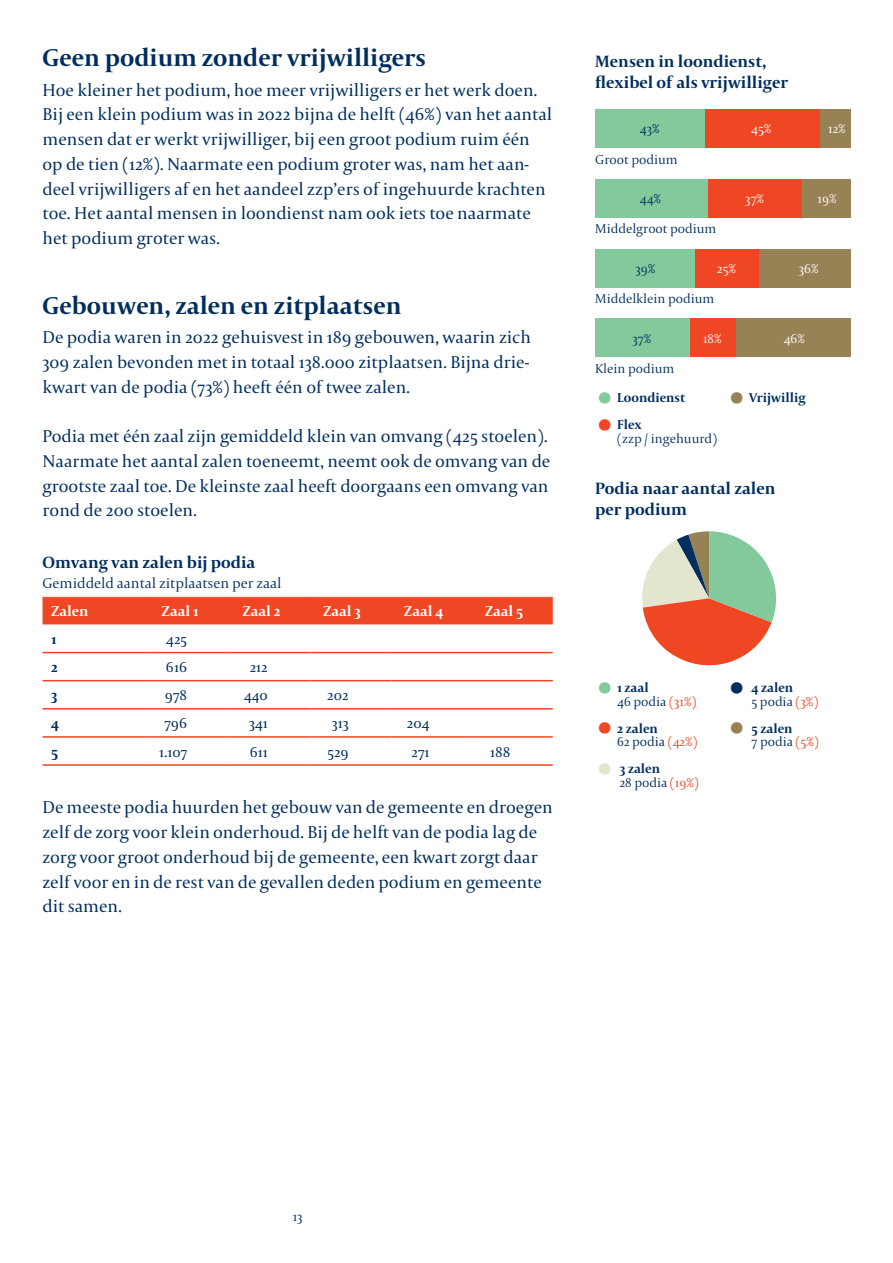
<style>
.page{position:relative;width:893px;height:1263px;background:#fff}
.page>*{position:absolute;margin:0;border:0;box-sizing:border-box;transform-origin:0 0}
.t1{font:700 25.5px "Capitolium 2";color:#002e5e}
.t2{font:18px/24.8px "Capitolium 2";color:#002e5e}
.t3{font:700 17.25px/21px "Capitolium 2";color:#002e5e}
.t4{font:15px "Capitolium 2";color:#002e5e}
.t5{font:300 15px "Capitolium 2";color:#002e5e}
.t6{font:700 15px "Capitolium 2";color:#fff}
.t7{font:700 15px "Capitolium 2";color:#002e5e}
.t8{font:300 13.5px/13.5px "Capitolium 2";color:#002e5e}
.t9{font:700 13.5px/13.5px "Capitolium 2";color:#002e5e}
.t10{font:300 13.5px "Capitolium 2";color:#fff}
.s1{font-size:39px;color:#82ca9c}
.s2{font-weight:700;font-size:39px;color:#ef4623}
.s3{font-weight:700}
.s4{font-size:39px;color:#968254}
.s5{font-weight:700;font-size:39px;color:#82ca9c}
.s6{color:#ef4623}
.s7{font-weight:700;font-size:39px;color:#e4e5ce}
.s8{font-size:39px}
.s9{font-weight:300}
.s10{font-weight:300;color:#ef4623}
</style>
<div class="page">
<div style="left:43px;top:597px;width:510px;height:27px;background:#ef4623"></div>
<hr style="left:43px;top:652px;width:106px;height:1px;background:#ef4623">
<hr style="left:149px;top:652px;width:81px;height:1px;background:#ef4623">
<hr style="left:230px;top:652px;width:80px;height:1px;background:#ef4623">
<hr style="left:310px;top:652px;width:81px;height:1px;background:#ef4623">
<hr style="left:391px;top:652px;width:81px;height:1px;background:#ef4623">
<hr style="left:472px;top:652px;width:81px;height:1px;background:#ef4623">
<hr style="left:43px;top:680px;width:106px;height:1px;background:#ef4623">
<hr style="left:149px;top:680px;width:81px;height:1px;background:#ef4623">
<hr style="left:230px;top:680px;width:80px;height:1px;background:#ef4623">
<hr style="left:310px;top:680px;width:81px;height:1px;background:#ef4623">
<hr style="left:391px;top:680px;width:81px;height:1px;background:#ef4623">
<hr style="left:472px;top:680px;width:81px;height:1px;background:#ef4623">
<hr style="left:43px;top:708px;width:106px;height:1px;background:#ef4623">
<hr style="left:149px;top:708px;width:81px;height:1px;background:#ef4623">
<hr style="left:230px;top:708px;width:80px;height:1px;background:#ef4623">
<hr style="left:310px;top:708px;width:81px;height:1px;background:#ef4623">
<hr style="left:391px;top:708px;width:81px;height:1px;background:#ef4623">
<hr style="left:472px;top:708px;width:81px;height:1px;background:#ef4623">
<hr style="left:43px;top:736px;width:106px;height:2px;background:#ef4623">
<hr style="left:149px;top:736px;width:81px;height:2px;background:#ef4623">
<hr style="left:230px;top:736px;width:80px;height:2px;background:#ef4623">
<hr style="left:310px;top:736px;width:81px;height:2px;background:#ef4623">
<hr style="left:391px;top:736px;width:81px;height:2px;background:#ef4623">
<hr style="left:472px;top:736px;width:81px;height:2px;background:#ef4623">
<hr style="left:43px;top:764px;width:106px;height:2px;background:#ef4623">
<hr style="left:149px;top:764px;width:81px;height:2px;background:#ef4623">
<hr style="left:230px;top:764px;width:80px;height:2px;background:#ef4623">
<hr style="left:310px;top:764px;width:81px;height:2px;background:#ef4623">
<hr style="left:391px;top:764px;width:81px;height:2px;background:#ef4623">
<hr style="left:472px;top:764px;width:81px;height:2px;background:#ef4623">
<hr style="left:43px;top:596px;width:106px;height:1px;background:#f1ede0">
<hr style="left:149px;top:596px;width:81px;height:1px;background:#f1ede0">
<hr style="left:230px;top:596px;width:80px;height:1px;background:#f1ede0">
<hr style="left:310px;top:596px;width:81px;height:1px;background:#f1ede0">
<hr style="left:391px;top:596px;width:81px;height:1px;background:#f1ede0">
<hr style="left:472px;top:596px;width:81px;height:1px;background:#f1ede0">
<div style="left:820px;top:109px;width:30px;height:39px;background:#968254"></div>
<div style="left:705px;top:109px;width:115px;height:39px;background:#ef4623"></div>
<div style="left:595px;top:109px;width:110px;height:39px;background:#82ca9c"></div>
<div style="left:802px;top:179px;width:48px;height:38px;background:#968254"></div>
<div style="left:708px;top:179px;width:94px;height:38px;background:#ef4623"></div>
<div style="left:595px;top:179px;width:113px;height:38px;background:#82ca9c"></div>
<div style="left:759px;top:249px;width:91px;height:38px;background:#968254"></div>
<div style="left:695px;top:249px;width:64px;height:38px;background:#ef4623"></div>
<div style="left:595px;top:249px;width:100px;height:38px;background:#82ca9c"></div>
<div style="left:736px;top:319px;width:114px;height:38px;background:#968254"></div>
<div style="left:690px;top:319px;width:46px;height:38px;background:#ef4623"></div>
<div style="left:595px;top:319px;width:95px;height:38px;background:#82ca9c"></div>
<svg style="left:642px;top:531px;width:134px;height:135px"></svg>
<h1 class="t1" style="left:43px;top:41px;width:385px">Geen podium zonder vrijwilligers</h1>
<p class="t2" style="left:43px;top:77px;width:511px">Hoe kleiner het podium, hoe meer vrijwilligers er het werk doen.<br>Bij een klein podium was in 2022 bijna de helft (46%) van het aantal mensen dat er werkt vrijwilliger, bij een groot podium ruim één op de tien (12%). Naarmate een podium groter was, nam het aan&shy;deel vrijwilligers af en het aandeel zzp’ers of ingehuurde krachten toe. Het aantal mensen in loondienst nam ook iets toe naarmate het podium groter was.</p>
<h1 class="t1" style="left:43px;top:288px;width:360px">Gebouwen, zalen en zitplaatsen</h1>
<p class="t2" style="left:43px;top:324px;width:490px;text-align:justify">De podia waren in 2022 gehuisvest in 189 gebouwen, waarin zich 309 zalen bevonden met in totaal 138.000 zitplaatsen. Bijna drie&shy;kwart van de podia (73%) heeft één of twee zalen.</p>
<p class="t2" style="left:43px;top:423px;width:509px">Podia met één zaal zijn gemiddeld klein van omvang (425 stoelen).<br>Naarmate het aantal zalen toeneemt, neemt ook de omvang van de grootste zaal toe. De kleinste zaal heeft doorgaans een omvang van rond de 200 stoelen.</p>
<p class="t3" style="left:43px;top:552px;width:214px">Omvang van zalen bij podia</p>
<p class="t5" style="left:43px;top:573px;width:240px">Gemiddeld aantal zitplaatsen per zaal</p>
<p class="t6" style="left:51px;top:601px;width:39px">Zalen</p>
<p class="t6" style="left:162px;top:601px;width:38px">Zaal 1</p>
<p class="t6" style="left:242px;top:601px;width:40px">Zaal 2</p>
<p class="t6" style="left:323px;top:601px;width:39px">Zaal 3</p>
<p class="t6" style="left:404px;top:601px;width:41px">Zaal 4</p>
<p class="t6" style="left:485px;top:601px;width:40px">Zaal 5</p>
<p class="t7" style="left:51px;top:629px;width:7px">1</p>
<p class="t4" style="left:166px;top:629px;width:22px">425</p>
<p class="t7" style="left:51px;top:657px;width:8px">2</p>
<p class="t4" style="left:166px;top:657px;width:23px">616</p>
<p class="t4" style="left:250px;top:657px;width:20px">212</p>
<p class="t7" style="left:51px;top:685px;width:8px">3</p>
<p class="t4" style="left:165px;top:685px;width:24px">978</p>
<p class="t4" style="left:244px;top:685px;width:25px">440</p>
<p class="t4" style="left:327px;top:685px;width:23px">202</p>
<p class="t7" style="left:51px;top:713px;width:9px">4</p>
<p class="t4" style="left:164px;top:714px;width:24px">796</p>
<p class="t4" style="left:249px;top:714px;width:20px">341</p>
<p class="t4" style="left:332px;top:714px;width:18px">313</p>
<p class="t4" style="left:407px;top:714px;width:24px">204</p>
<p class="t7" style="left:51px;top:741px;width:9px">5</p>
<p class="t4" style="left:159px;top:742px;width:30px">1.107</p>
<p class="t4" style="left:250px;top:742px;width:20px">611</p>
<p class="t4" style="left:328px;top:742px;width:23px">529</p>
<p class="t4" style="left:411px;top:742px;width:20px">271</p>
<p class="t4" style="left:490px;top:742px;width:22px">188</p>
<p class="t2" style="left:43px;top:795px;width:512px">De meeste podia huurden het gebouw van de gemeente en droegen zelf de zorg voor klein onderhoud. Bij de helft van de podia lag de zorg voor groot onderhoud bij de gemeente, een kwart zorgt daar zelf voor en in de rest van de gevallen deden podium en gemeente dit samen.</p>
<p class="t3" style="left:595px;top:51px;width:194px">Mensen in loondienst, flexibel of als vrijwilliger</p>
<p class="t10" style="left:751px;top:120px;width:22px">45%</p>
<p class="t8" style="left:640px;top:122px;width:21px">43%</p>
<p class="t10" style="left:828px;top:120px;width:19px">12%</p>
<p class="t8" style="left:595px;top:152px;width:84px">Groot podium</p>
<p class="t8" style="left:640px;top:191px;width:23px">44%</p>
<p class="t8" style="left:595px;top:222px;width:123px">Middelgroot podium</p>
<p class="t10" style="left:745px;top:189px;width:20px">37%</p>
<p class="t8" style="left:635px;top:261px;width:21px">39%</p>
<p class="t10" style="left:717px;top:259px;width:20px">25%</p>
<p class="t8" style="left:595px;top:292px;width:120px">Middelklein podium</p>
<p class="t8" style="left:632px;top:331px;width:20px">37%</p>
<p class="t8" style="left:595px;top:361px;width:80px">Klein podium</p>
<p class="t10" style="left:703px;top:329px;width:20px">18%</p>
<p class="t10" style="left:818px;top:189px;width:20px">19%</p>
<p class="t10" style="left:799px;top:259px;width:21px">36%</p>
<p class="t10" style="left:784px;top:329px;width:23px">46%</p>
<p class="t9" style="left:595px;top:390px;width:92px"><span class="s1">•</span> Loondienst</p>
<p class="t8" style="left:617px;top:418px;width:101px;text-indent:-22px"><span class="s2">•</span> <span class="s3">Flex<br></span>(zzp / ingehuurd)</p>
<p class="t9" style="left:727px;top:390px;width:80px"><span class="s4">•</span> Vrijwillig</p>
<p class="t3" style="left:595px;top:477px;width:182px">Podia naar aantal zalen per podium</p>
<p class="t8" style="left:617px;top:681px;width:81px;text-indent:-22px"><span class="s5">•</span> <span class="s3">1 zaal<br></span>46 podia <span class="s6">(31%)</span></p>
<p class="t8" style="left:617px;top:721px;width:82px;text-indent:-22px"><span class="s2">•</span> <span class="s3">2 zalen<br></span>62 podia <span class="s6">(42%)</span></p>
<p class="t8" style="left:620px;top:762px;width:81px;text-indent:-24px"><span class="s7">•</span> <span class="s3">3 zalen<br></span>28 podia <span class="s6">(19%)</span></p>
<p class="t9" style="left:752px;top:681px;width:68px;text-indent:-24px"><span class="s8">•</span> 4 zalen<br><span class="s9">5 podia</span> <span class="s10">(3%)</span></p>
<p class="t9" style="left:752px;top:721px;width:69px;text-indent:-24px"><span class="s4">•</span> 5 zalen<br><span class="s9">7 podia</span> <span class="s10">(5%)</span></p>
<p class="t8" style="left:293px;top:1210px;width:11px">13</p>
</div>
